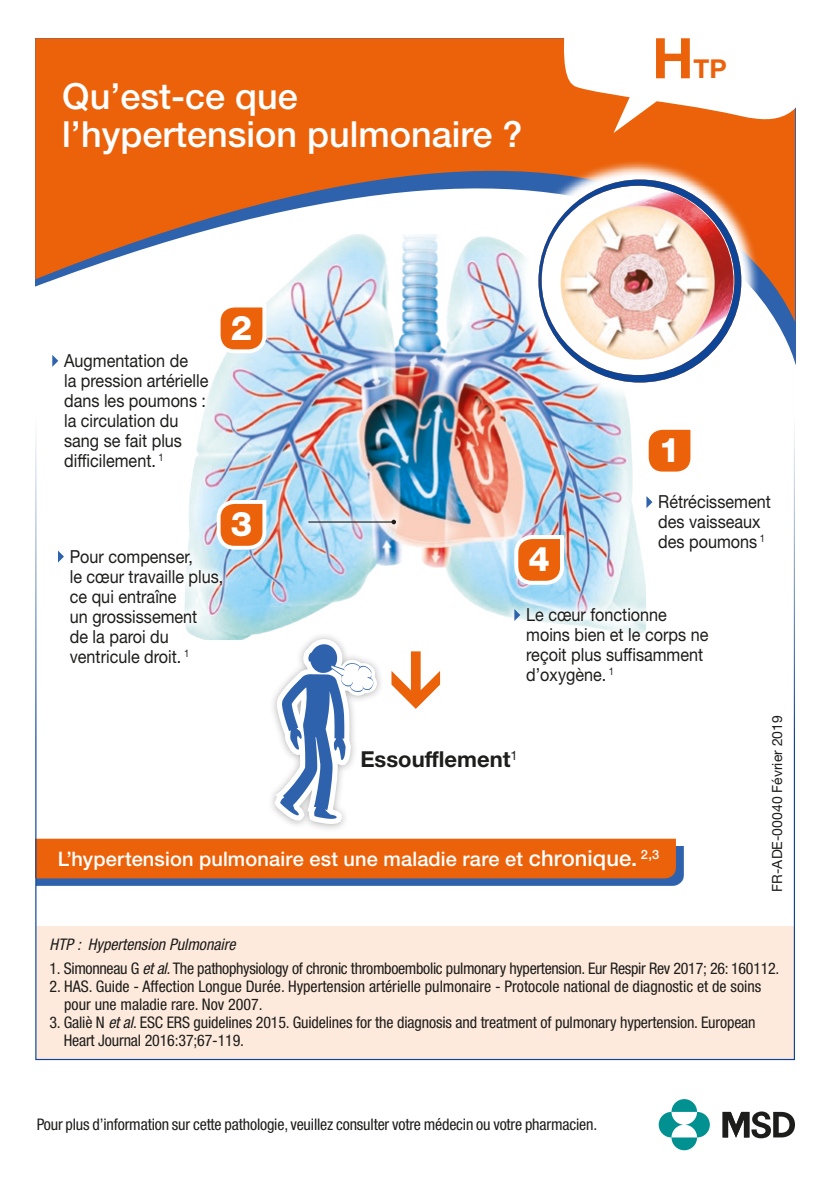
<style>
.page{position:relative;width:833px;height:1190px;background:#fff}
.page>*{position:absolute;margin:0;border:0;box-sizing:border-box;transform-origin:0 0}
.t1{font:500 36px/38px "Helvetica Neue LT Std";color:#fff}
.t2{font:800 34px "Helvetica Neue LT Std";color:#fff}
.t3{font:700 26px "Helvetica Neue LT Std";color:#eb620a}
.t4{font:700 22px "Helvetica Neue LT Std";color:#1d1d1b}
.t5{font:500 20px "Helvetica Neue LT Std";letter-spacing:.005em;color:#fff}
.t6{font:18px/20px "Helvetica Neue LT Std";color:#1d1d1b;scale:.9 1}
.t7{font:condensed 16px/18px "Helvetica Neue LT Std";letter-spacing:-.01em;color:#1d1d1b}
.t8{font:italic condensed 16px "Helvetica Neue LT Std";color:#1d1d1b}
.t9{font:14px "Helvetica Neue LT Std";color:#1d1d1b}
.s1{font-size:56px}
.s2{font-size:22px}
.s3{font-style:italic}
</style>
<div class="page">
<svg style="left:671px;top:1099px;width:26px;height:12px"></svg>
<svg style="left:671px;top:1137px;width:26px;height:12px"></svg>
<svg style="left:659px;top:1111px;width:24px;height:26px"></svg>
<svg style="left:685px;top:1111px;width:25px;height:26px"></svg>
<svg style="left:723px;top:1111px;width:72px;height:27px"></svg>
<div style="left:37px;top:925px;width:758px;height:133px;background:#feeadc"></div>
<div style="left:36px;top:845px;width:647px;height:40px;background:linear-gradient(to right,#2f62ac,#2f62ac)"></div>
<div style="left:37px;top:838px;width:639px;height:40px;background:#eb620a"></div>
<svg style="left:35px;top:38px;width:760px;height:308px;fill:#eb620a"></svg>
<img style="left:183px;top:234px;width:463px;height:406px">
<svg style="left:513px;top:159px;width:247px;height:244px"></svg>
<img style="left:538px;top:179px;width:203px;height:203px">
<div style="left:299px;top:510px;width:107px;height:24px;background:#fff;opacity:.75"></div>
<hr style="left:308px;top:521px;width:86px;height:1px;background:#1d1d1b">
<svg style="left:391px;top:519px;width:5px;height:5px"></svg>
<svg style="left:215px;top:301px;width:53px;height:54px"></svg>
<svg style="left:643px;top:424px;width:48px;height:53px"></svg>
<svg style="left:512px;top:533px;width:54px;height:53px"></svg>
<svg style="left:215px;top:498px;width:53px;height:53px"></svg>
<div style="left:42px;top:343px;width:176px;height:134px;background:#fff"></div>
<svg style="left:52px;top:355px;width:6px;height:12px"></svg>
<svg style="left:58px;top:539px;width:174px;height:101px"></svg>
<svg style="left:58px;top:550px;width:6px;height:12px"></svg>
<svg style="left:504px;top:597px;width:142px;height:43px"></svg>
<svg style="left:514px;top:609px;width:6px;height:12px"></svg>
<div style="left:636px;top:485px;width:144px;height:77px;background:#fff"></div>
<svg style="left:646px;top:496px;width:6px;height:12px"></svg>
<svg style="left:391px;top:651px;width:49px;height:57px"></svg>
<div style="left:267px;top:631px;width:118px;height:200px;background:#1d1d1b;opacity:.35"></div>
<svg style="left:275px;top:639px;width:102px;height:184px"></svg>
<svg style="left:561px;top:38px;width:235px;height:95px"></svg>
<h1 class="t1" style="left:62px;top:76px;width:462px">Qu’est-ce que l’hypertension pulmonaire ?</h1>
<p class="t6" style="left:64px;top:350px;width:162px">Augmentation de<br>la pression artérielle dans les poumons : la circulation du sang se fait plus difficilement. <sup>1</sup></p>
<h2 class="t2" style="left:231px;top:307px;width:23px">2</h2>
<h3 class="t3" style="left:652px;top:53px;width:76px"><span class="s1">H</span>TP</h3>
<h2 class="t2" style="left:659px;top:430px;width:23px">1</h2>
<p class="t6" style="left:70px;top:546px;width:172px">Pour compenser,<br>le cœur travaille plus, ce qui entraîne<br>un grossissement<br>de la paroi du ventricule droit. <sup>1</sup></p>
<h2 class="t2" style="left:231px;top:504px;width:23px">3</h2>
<h2 class="t2" style="left:528px;top:539px;width:23px">4</h2>
<p class="t6" style="left:658px;top:491px;width:127px">Rétrécissement des vaisseaux des poumons <sup>1</sup></p>
<p class="t6" style="left:526px;top:604px;width:204px">Le cœur fonctionne moins bien et le corps ne reçoit plus suffisamment d’oxygène. <sup>1</sup></p>
<h3 class="t4" style="left:360px;top:745px;width:159px">Essoufflement<sup>1</sup></h3>
<p class="t5" style="left:58px;top:847px;width:603px">L’hypertension pulmonaire est une maladie rare et <span class="s2">chronique.</span> <sup>2,3</sup></p>
<p class="t9" style="left:769px;top:891px;width:178px;rotate:-90deg">FR-ADE-00040 Février 2019</p>
<p class="t8" style="left:49px;top:935px;width:188px">HTP : Hypertension Pulmonaire</p>
<p class="t7" style="left:49px;top:958px;width:731px">1. Simonneau G <span class="s3">et al.</span> The pathophysiology of chronic thromboembolic pulmonary hypertension. Eur Respir Rev 2017; 26: 160112.</p>
<p class="t7" style="left:64px;top:976px;width:699px;text-indent:-15px">2. HAS. Guide - Affection Longue Durée. Hypertension artérielle pulmonaire - Protocole national de diagnostic et de soins pour une maladie rare. Nov 2007.</p>
<p class="t7" style="left:64px;top:1012px;width:693px;text-indent:-14px">3. Galiè N <span class="s3">et al</span>. ESC ERS guidelines 2015. Guidelines for the diagnosis and treatment of pulmonary hypertension. European<br>Heart Journal 2016:37;67-119.</p>
<p class="t7" style="left:37px;top:1115px;width:562px">Pour plus d’information sur cette pathologie, veuillez consulter votre médecin ou votre pharmacien.</p>
</div>
